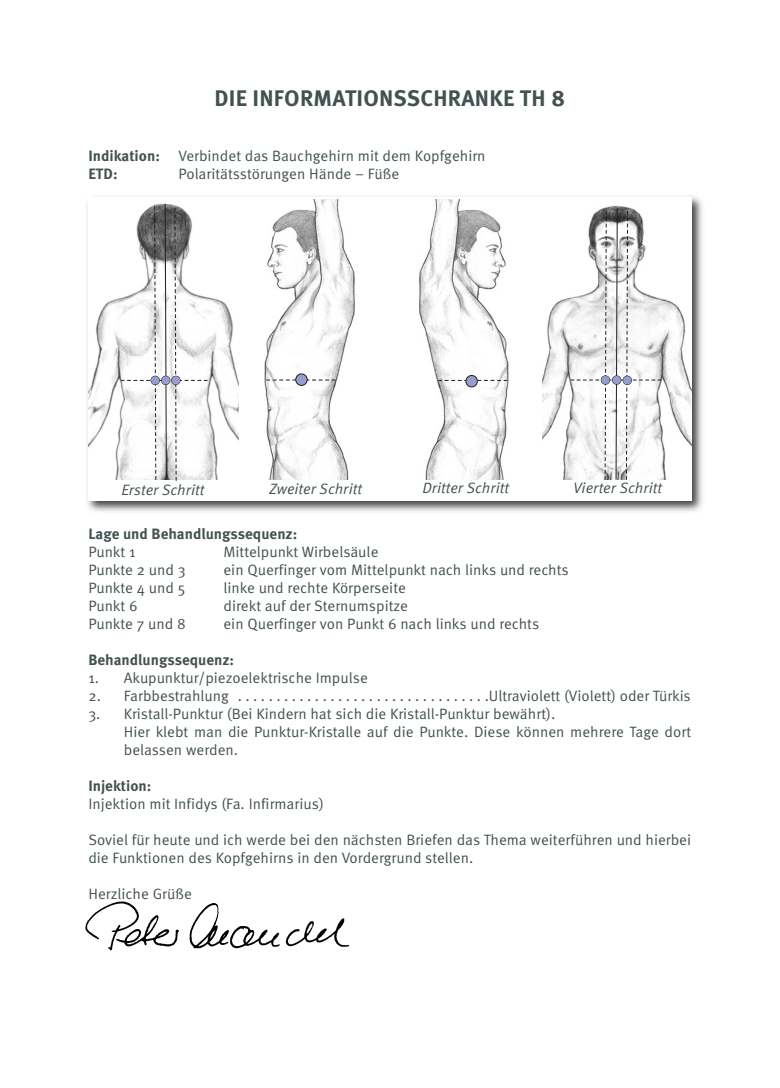
<style>
.page{position:relative;width:780px;height:1088px;background:#fff}
.page>*{position:absolute;margin:0;border:0;box-sizing:border-box;transform-origin:0 0}
.t1{font:700 22.5px "Meta OT";letter-spacing:.01em;color:#435151}
.t2{font:15px/18px "Meta OT";color:#435151}
.t3{font:700 15px "Meta OT";color:#435151}
.t4{font:italic 15px "Meta OT";color:#435151}
.s1{font-weight:700}
</style>
<div class="page">
<img style="left:85px;top:901px;width:265px;height:50px">
<img style="left:87px;top:196px;width:616px;height:316px">
<img style="left:89px;top:200px;width:149px;height:279px">
<svg style="left:121px;top:203px;width:86px;height:278px"></svg>
<div style="left:171px;top:376px;width:9px;height:9px;background:#999dcd;border-radius:50%"></div>
<div style="left:171px;top:376px;width:9px;height:9px;border:1px solid #231f20;border-radius:50%"></div>
<div style="left:161px;top:376px;width:9px;height:9px;background:#999dcd;border-radius:50%"></div>
<div style="left:161px;top:376px;width:9px;height:9px;border:1px solid #231f20;border-radius:50%"></div>
<div style="left:151px;top:376px;width:9px;height:9px;background:#999dcd;border-radius:50%"></div>
<div style="left:150px;top:376px;width:10px;height:9px;border:1px solid #231f20;border-radius:50%"></div>
<div style="left:89px;top:482px;width:148px;height:19px;background:#fff"></div>
<div style="left:240px;top:199px;width:150px;height:280px;background:#fff"></div>
<img style="left:264px;top:199px;width:91px;height:280px">
<svg style="left:266px;top:373px;width:69px;height:13px"></svg>
<div style="left:241px;top:481px;width:149px;height:20px;background:#fff"></div>
<div style="left:391px;top:199px;width:150px;height:280px;background:#fff"></div>
<img style="left:419px;top:199px;width:90px;height:280px">
<svg style="left:438px;top:375px;width:69px;height:12px"></svg>
<div style="left:391px;top:480px;width:149px;height:20px;background:#fff"></div>
<img style="left:542px;top:202px;width:149px;height:277px">
<svg style="left:570px;top:207px;width:91px;height:274px"></svg>
<div style="left:622px;top:376px;width:9px;height:9px;background:#999dcd;border-radius:50%"></div>
<div style="left:622px;top:376px;width:10px;height:9px;border:1px solid #231f20;border-radius:50%"></div>
<div style="left:612px;top:376px;width:9px;height:8px;background:#999dcd;border-radius:50%"></div>
<div style="left:612px;top:375px;width:9px;height:10px;border:1px solid #231f20;border-radius:50%"></div>
<div style="left:601px;top:376px;width:9px;height:8px;background:#999dcd;border-radius:50%"></div>
<div style="left:600px;top:375px;width:10px;height:10px;border:1px solid #231f20;border-radius:50%"></div>
<div style="left:543px;top:481px;width:148px;height:20px;background:#fff"></div>
<p class="t1" style="left:214px;top:90px;width:352px">DIE INFORMATIONSSCHRANKE TH 8</p>
<p class="t2" style="left:88px;top:148px;width:398px"><span class="s1">Indikation:</span> Verbindet das Bauchgehirn mit dem Kopfgehirn</p>
<p class="t3" style="left:88px;top:168px;width:31px">ETD:</p>
<p class="t2" style="left:178px;top:166px;width:222px">Polaritätsstörungen Hände – Füße</p>
<p class="t4" style="left:121px;top:481px;width:85px">Erster Schritt</p>
<p class="t4" style="left:269px;top:479px;width:94px">Zweiter Schritt</p>
<p class="t4" style="left:422px;top:479px;width:88px">Dritter Schritt</p>
<p class="t4" style="left:573px;top:479px;width:90px">Vierter Schritt</p>
<p class="t3" style="left:88px;top:528px;width:210px">Lage und Behandlungssequenz:</p>
<p class="t2" style="left:88px;top:544px;width:49px">Punkt 1</p>
<p class="t2" style="left:223px;top:544px;width:156px">Mittelpunkt Wirbelsäule</p>
<p class="t2" style="left:88px;top:562px;width:99px">Punkte 2 und 3</p>
<p class="t2" style="left:223px;top:562px;width:346px">ein Querfinger vom Mittelpunkt nach links und rechts</p>
<p class="t2" style="left:88px;top:580px;width:98px">Punkte 4 und 5</p>
<p class="t2" style="left:223px;top:580px;width:184px">linke und rechte Körperseite</p>
<p class="t2" style="left:88px;top:598px;width:51px">Punkt 6</p>
<p class="t2" style="left:223px;top:598px;width:186px">direkt auf der Sternumspitze</p>
<p class="t2" style="left:88px;top:616px;width:99px">Punkte 7 und 8</p>
<p class="t2" style="left:223px;top:616px;width:317px">ein Querfinger von Punkt 6 nach links und rechts</p>
<p class="t3" style="left:88px;top:654px;width:147px">Behandlungssequenz:</p>
<p class="t2" style="left:88px;top:670px;width:281px">1. Akupunktur/piezoelektrische Impulse</p>
<p class="t2" style="left:88px;top:688px;width:604px">2. Farbbestrahlung . . . . . . . . . . . . . . . . . . . . . . . . . . . . . . . . .Ultraviolett (Violett) oder Türkis</p>
<p class="t2" style="left:88px;top:706px;width:468px">3. Kristall-Punktur (Bei Kindern hat sich die Kristall-Punktur bewährt).</p>
<p class="t2" style="left:124px;top:724px;width:569px">Hier klebt man die Punktur-Kristalle auf die Punkte. Diese können mehrere Tage dort belassen werden.</p>
<p class="t3" style="left:88px;top:780px;width:65px">Injektion:</p>
<p class="t2" style="left:88px;top:796px;width:237px">Injektion mit Infidys (Fa. Infirmarius)</p>
<p class="t2" style="left:88px;top:832px;width:604px">Soviel für heute und ich werde bei den nächsten Briefen das Thema weiterführen und hierbei die Funktionen des Kopfgehirns in den Vordergrund stellen.</p>
<p class="t2" style="left:88px;top:886px;width:105px">Herzliche Grüße</p>
</div>
